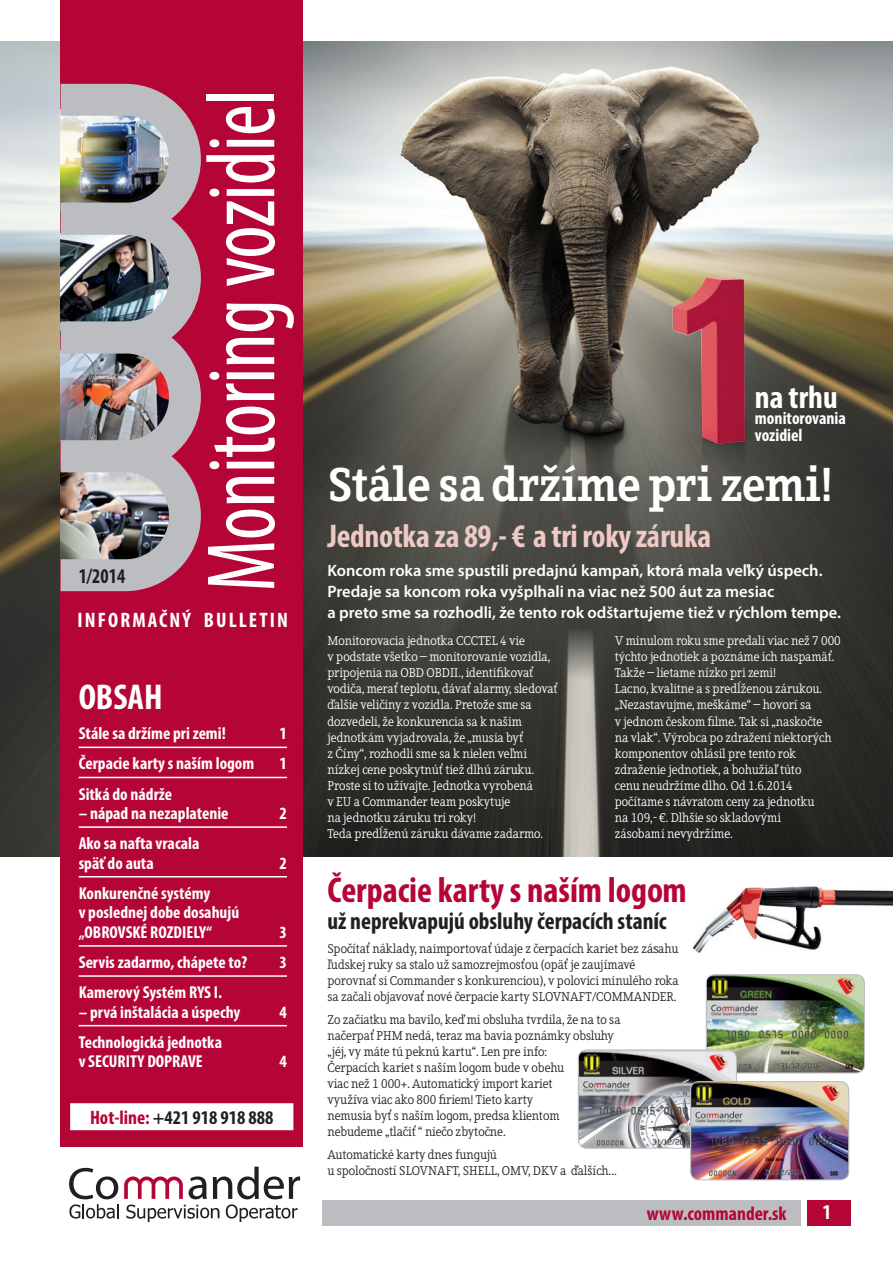
<style>
.page{position:relative;width:893px;height:1263px;background:#fff}
.page>*{position:absolute;margin:0;border:0;box-sizing:border-box;transform-origin:0 0}
.t1{font:condensed 98.25px "Myriad Pro";letter-spacing:-.01em;color:#fff;scale:.89 1}
.t2{font:700 49.5px "Fiona Slab";letter-spacing:-.01em;color:#fff;scale:.87 1}
.t3{font:700 condensed 36px "Myriad Pro";color:#b50536}
.t4{font:700 condensed 36px "Myriad Pro";color:#fff}
.t5{font:700 condensed 33px "Myriad Pro";letter-spacing:-.01em;color:#efc9c3}
.t6{font:700 condensed 32.4px "Myriad Pro";color:#fff}
.t7{font:700 condensed 24px "Myriad Pro";color:#231f20}
.t8{font:700 condensed 21px "Myriad Pro";letter-spacing:.1em;color:#fff}
.t9{font:700 condensed 21px "Myriad Pro";color:#231f20;scale:.92 1}
.t10{font:700 condensed 19.5px "Myriad Pro";color:#231f20}
.t11{font:700 condensed 19.5px "Myriad Pro";color:#b50536}
.t12{font:700 condensed 17.7px/16.2px "Myriad Pro";color:#fff}
.t13{font:700 condensed 17.25px/19.5px "Myriad Pro";color:#fff}
.t14{font:600 16.5px/21px "Myriad Pro";color:#fff}
.t15{font:13.2px/16px "Fiona Slab";color:#fff;scale:.92 1}
.t16{font:13.2px/16px "Fiona Slab";color:#231f20;scale:.92 1}
.s1{color:#b50536}
</style>
<div class="page">
<img style="left:708px;top:1009px;width:156px;height:64px">
<div style="left:706px;top:974px;width:159px;height:99px;border:1px solid #bcbdc0;border-radius:9px"></div>
<img style="left:578px;top:1050px;width:158px;height:98px">
<div style="left:578px;top:1049px;width:159px;height:99px;border:1px solid #bcbdc0;border-radius:9px"></div>
<img style="left:303px;top:42px;width:590px;height:815px">
<img style="left:0;top:42px;width:61px;height:815px">
<svg style="left:69px;top:1167px;width:231px;height:55px"></svg>
<div style="left:61px;top:0;width:242px;height:1146px;background:#b50536"></div>
<img style="left:61px;top:84px;width:140px;height:507px">
<hr style="left:79px;top:747px;width:208px;height:1px;background:#fff">
<hr style="left:79px;top:777px;width:208px;height:1px;background:#fff">
<hr style="left:79px;top:826px;width:208px;height:2px;background:#fff">
<hr style="left:79px;top:876px;width:208px;height:1px;background:#fff">
<hr style="left:79px;top:945px;width:208px;height:2px;background:#fff">
<hr style="left:79px;top:975px;width:208px;height:2px;background:#fff">
<hr style="left:79px;top:1025px;width:208px;height:1px;background:#fff">
<div style="left:807px;top:1200px;width:43px;height:26px;background:#b50536"></div>
<div style="left:322px;top:1200px;width:478px;height:26px;background:#bcbdc0"></div>
<div style="left:70px;top:1103px;width:223px;height:27px;background:#fff"></div>
<img style="left:658px;top:258px;width:106px;height:227px">
<img style="left:672px;top:277px;width:73px;height:167px">
<img style="left:656px;top:819px;width:237px;height:190px">
<img style="left:690px;top:1081px;width:159px;height:99px">
<div style="left:690px;top:1081px;width:159px;height:99px;border:1px solid #bcbdc0;border-radius:9px"></div>
<h1 class="t1" style="left:182px;top:592px;width:567px;rotate:-90deg">Monitoring vozidiel</h1>
<h3 class="t8" style="left:78px;top:607px;width:212px">INFORMAČNÝ BULLETIN</h3>
<h3 class="t9" style="left:79px;top:563px;width:52px">1/2014</h3>
<h3 class="t4" style="left:79px;top:675px;width:85px">OBSAH</h3>
<h3 class="t13" style="left:79px;top:723px;width:149px">Stále sa držíme pri zemi!</h3>
<h3 class="t13" style="left:280px;top:723px;width:9px">1</h3>
<h3 class="t13" style="left:79px;top:753px;width:177px">Čerpacie karty s naším logom</h3>
<h3 class="t13" style="left:280px;top:753px;width:9px">1</h3>
<h3 class="t13" style="left:79px;top:784px;width:95px">Sitká do nádrže</h3>
<h3 class="t13" style="left:79px;top:803px;width:151px">– nápad na nezaplatenie</h3>
<h3 class="t13" style="left:280px;top:803px;width:9px">2</h3>
<h3 class="t13" style="left:79px;top:833px;width:122px">Ako sa nafta vracala späť do auta</h3>
<h3 class="t13" style="left:280px;top:853px;width:9px">2</h3>
<h3 class="t13" style="left:79px;top:883px;width:162px">Konkurenčné systémy<br>v poslednej dobe dosahujú „OBROVSKÉ ROZDIELY“</h3>
<h3 class="t13" style="left:280px;top:922px;width:9px">3</h3>
<h3 class="t13" style="left:79px;top:952px;width:170px">Servis zadarmo, chápete to?</h3>
<h3 class="t13" style="left:280px;top:952px;width:9px">3</h3>
<h3 class="t13" style="left:79px;top:982px;width:145px">Kamerový Systém RYS I.</h3>
<h3 class="t13" style="left:79px;top:1002px;width:163px">– prvá inštalácia a úspechy</h3>
<h3 class="t13" style="left:280px;top:1002px;width:9px">4</h3>
<h3 class="t13" style="left:79px;top:1032px;width:145px">Technologická jednotka v SECURITY DOPRAVE</h3>
<h3 class="t13" style="left:280px;top:1051px;width:9px">4</h3>
<h3 class="t10" style="left:90px;top:1105px;width:185px"><span class="s1">Hot-line:</span> +421 918 918 888</h3>
<h3 class="t6" style="left:755px;top:377px;width:84px">na trhu</h3>
<h3 class="t12" style="left:755px;top:410px;width:93px">monitorovania vozidiel</h3>
<h2 class="t2" style="left:327px;top:454px;width:582px">Stále sa držíme pri zemi!</h2>
<h3 class="t5" style="left:327px;top:515px;width:385px">Jednotka za 89,- € a tri roky záruka</h3>
<p class="t14" style="left:327px;top:560px;width:515px">Koncom roka sme spustili predajnú kampaň, ktorá mala veľký úspech.<br>Predaje sa koncom roka vyšplhali na viac než 500 áut za mesiac<br>a preto sme sa rozhodli, že tento rok odštartujeme tiež v rýchlom tempe.</p>
<p class="t15" style="left:327px;top:633px;width:252px">Monitorovacia jednotka CCCTEL 4 vie<br>v podstate všetko – monitorovanie vozidla, pripojenia na OBD OBDII., identifikovať vodiča, merať teplotu, dávať alarmy, sledovať ďalšie veličiny z vozidla. Pretože sme sa dozvedeli, že konkurencia sa k našim jednotkám vyjadrovala, že „musia byť<br>z Číny“, rozhodli sme sa k nielen veľmi nízkej cene poskytnúť tiež dlhú záruku.<br>Proste si to užívajte. Jednotka vyrobená<br>v EU a Commander team poskytuje<br>na jednotku záruku tri roky!<br>Teda predĺženú záruku dávame zadarmo.</p>
<h3 class="t3" style="left:327px;top:867px;width:361px">Čerpacie karty s naším logom</h3>
<h3 class="t7" style="left:327px;top:905px;width:341px">už neprekvapujú obsluhy čerpacích staníc</h3>
<p class="t16" style="left:327px;top:941px;width:383px">Spočítať náklady, naimportovať údaje z čerpacích kariet bez zásahu ľudskej ruky sa stalo už samozrejmosťou (opäť je zaujímavé porovnať si Commander s konkurenciou), v polovici minulého roka sa začali objavovať nové čerpacie karty SLOVNAFT/COMMANDER.</p>
<p class="t16" style="left:327px;top:1012px;width:320px">Zo začiatku ma bavilo, keď mi obsluha tvrdila, že na to sa načerpať PHM nedá, teraz ma bavia poznámky obsluhy „jéj, vy máte tú peknú kartu“. Len pre info:<br>Čerpacích kariet s naším logom bude v obehu<br>viac než 1 000+. Automatický import kariet<br>využíva viac ako 800 firiem! Tieto karty<br>nemusia byť s naším logom, predsa klientom<br>nebudeme „tlačiť “ niečo zbytočne.</p>
<p class="t16" style="left:327px;top:1146px;width:316px">Automatické karty dnes fungujú<br>u spoločností SLOVNAFT, SHELL, OMV, DKV a ďalších...</p>
<p class="t15" style="left:615px;top:633px;width:247px">V minulom roku sme predali viac než 7 000 týchto jednotiek a poznáme ich naspamäť.<br>Takže – lietame nízko pri zemi!<br>Lacno, kvalitne a s predĺženou zárukou. „Nezastavujme, meškáme“ – hovorí sa<br>v jednom českom filme. Tak si „naskočte<br>na vlak“. Výrobca po zdražení niektorých komponentov ohlásil pre tento rok zdraženie jednotiek, a bohužiaľ túto<br>cenu neudržíme dlho. Od 1.6.2014 počítame s návratom ceny za jednotku<br>na 109,- €. Dlhšie so skladovými<br>zásobami nevydržíme.</p>
<h3 class="t11" style="left:647px;top:1201px;width:141px">www.commander.sk</h3>
<h3 class="t8" style="left:823px;top:1199px;width:10px">1</h3>
</div>
